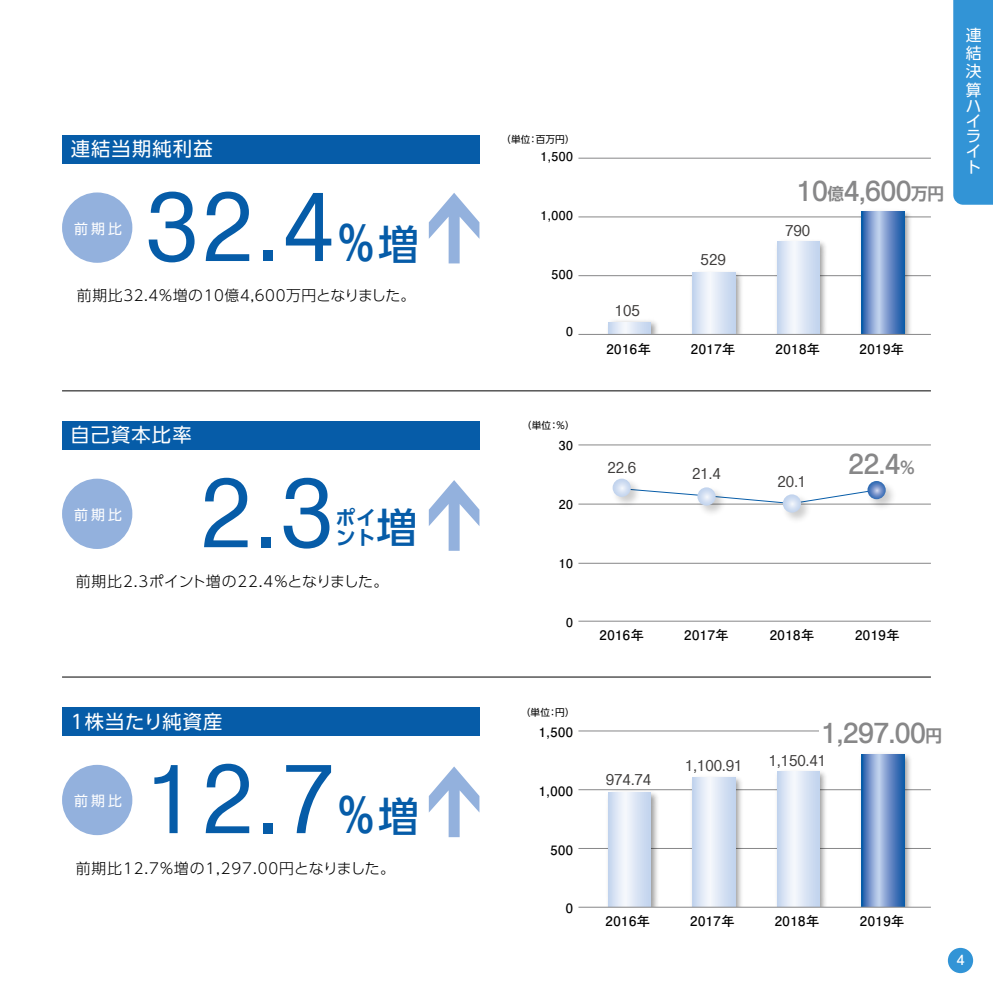
<style>
.page{position:relative;width:993px;height:993px;background:#fff}
.page>*{position:absolute;margin:0;border:0;box-sizing:border-box;transform-origin:0 0}
.t1{font:81.9px "Ntoday Std Regular KL";color:#065ca8}
.t2{font:24.15px "Ntoday Std Medium KL";letter-spacing:-.02em;color:#878788}
.t3{font:700 19.78px/19.9px "UD Shin Go Pr 6 De";color:#065ca8}
.t4{font:19.25px "UD Shin Go Pr 6";letter-spacing:.06em;color:#fff}
.t5{font:15.75px/15.2px "UD Shin Go Pr 6";color:#fff;text-align:justify}
.t6{font:300 14.88px "UD Shin Go Pr 6";letter-spacing:.04em;color:#000}
.t7{font:300 14.88px "UD Shin Go Pr 6";letter-spacing:.06em;color:#000}
.t8{font:300 14.88px "UD Shin Go Pr 6";letter-spacing:.01em;color:#000}
.t9{font:700 14px "Futo Go B101 Pr 5";color:#fff}
.t10{font:13.83px "UD Shin Go Pr 6";letter-spacing:.22em;color:#fff}
.t11{font:700 13.12px "Futo Go B101 Pr 5";letter-spacing:.04em;color:#000}
.t12{font:13.12px "Ntoday Std Regular KL";color:#3f3d3c}
.t13{font:700 12.95px "Futo Go B101 Pro";letter-spacing:.04em;color:#000}
.t14{font:700 12.25px "Futo Go B101 Pro";letter-spacing:.04em;color:#000}
.t15{font:9.62px "UD Shin Go Pr 6";letter-spacing:.02em;color:#000}
.s1{font-family:"Ntoday Std Medium KL";font-size:44.1px}
.s2{font-family:"UD Shin Go Pr 6";font-weight:500;font-size:40.43px}
.s3{font-family:"UD Shin Go Pr 6 De";font-weight:700;font-size:16.62px}
</style>
<div class="page">
<hr style="left:578px;top:847px;width:352px;height:1px;background:#878788">
<hr style="left:578px;top:789px;width:352px;height:1px;background:#878788">
<hr style="left:578px;top:730px;width:352px;height:1px;background:#878788">
<hr style="left:62px;top:676px;width:868px;height:1px;background:#000">
<div style="left:818px;top:715px;width:134px;height:32px;background:#fff"></div>
<img style="left:856px;top:754px;width:58px;height:152px">
<svg style="left:861px;top:754px;width:42px;height:152px;background:#6a90c8"></svg>
<img style="left:772px;top:771px;width:57px;height:135px">
<svg style="left:777px;top:771px;width:42px;height:135px"></svg>
<img style="left:687px;top:777px;width:58px;height:129px">
<svg style="left:692px;top:777px;width:43px;height:129px;background:#dae4f4"></svg>
<img style="left:603px;top:789px;width:57px;height:117px">
<svg style="left:608px;top:792px;width:42px;height:114px"></svg>
<svg style="left:644px;top:490px;width:219px;height:13px"></svg>
<hr style="left:578px;top:562px;width:352px;height:1px;background:#878788">
<hr style="left:578px;top:503px;width:352px;height:1px;background:#878788">
<hr style="left:578px;top:444px;width:352px;height:1px;background:#878788">
<hr style="left:578px;top:620px;width:352px;height:1px;background:#878788">
<img style="left:608px;top:480px;width:36px;height:25px">
<svg style="left:612px;top:478px;width:18px;height:18px"></svg>
<img style="left:693px;top:488px;width:36px;height:25px">
<svg style="left:697px;top:487px;width:18px;height:18px"></svg>
<img style="left:778px;top:490px;width:36px;height:30px">
<svg style="left:782px;top:494px;width:18px;height:18px"></svg>
<img style="left:863px;top:481px;width:36px;height:26px">
<svg style="left:867px;top:481px;width:18px;height:18px"></svg>
<hr style="left:578px;top:275px;width:352px;height:1px;background:#878788">
<hr style="left:578px;top:158px;width:352px;height:1px;background:#878788">
<hr style="left:578px;top:216px;width:352px;height:1px;background:#878788">
<img style="left:856px;top:211px;width:58px;height:123px">
<svg style="left:861px;top:211px;width:42px;height:123px;background:#6b90c8"></svg>
<img style="left:772px;top:241px;width:57px;height:93px">
<svg style="left:777px;top:241px;width:42px;height:93px"></svg>
<img style="left:687px;top:272px;width:58px;height:62px">
<svg style="left:692px;top:272px;width:43px;height:62px;background:#dae4f4"></svg>
<img style="left:606px;top:320px;width:54px;height:14px">
<svg style="left:608px;top:322px;width:42px;height:12px"></svg>
<svg style="left:428px;top:766px;width:51px;height:70px"></svg>
<svg style="left:428px;top:480px;width:51px;height:70px"></svg>
<svg style="left:428px;top:193px;width:51px;height:70px"></svg>
<div style="left:62px;top:764px;width:70px;height:70px;background:#93b1dd;border-radius:50%"></div>
<div style="left:947px;top:947px;width:25px;height:25px;background:#3294d6;border-radius:50%"></div>
<div style="left:62px;top:706px;width:417px;height:29px;background:#065ca8"></div>
<div style="left:953px;top:0;width:39px;height:205px;background:#3294d6"></div>
<hr style="left:62px;top:390px;width:868px;height:1px;background:#000">
<div style="left:62px;top:192px;width:70px;height:71px;background:#93b1dd;border-radius:50%"></div>
<div style="left:62px;top:135px;width:417px;height:29px;background:#065ca8"></div>
<div style="left:62px;top:478px;width:70px;height:71px;background:#93b1dd;border-radius:50%"></div>
<div style="left:62px;top:421px;width:417px;height:28px;background:#065ca8"></div>
<hr style="left:578px;top:334px;width:352px;height:1px;background:#878788">
<hr style="left:578px;top:906px;width:352px;height:1px;background:#878788">
<h3 class="t4" style="left:71px;top:133px;width:143px">連結当期純利益</h3>
<p class="t10" style="left:74px;top:217px;width:49px">前期比</p>
<h1 class="t1" style="left:145px;top:169px;width:275px">32.4<span class="s1">%</span><span class="s2">増</span></h1>
<p class="t6" style="left:77px;top:283px;width:340px">前期比32.4％増の10億4,600万円となりました。</p>
<h3 class="t4" style="left:70px;top:419px;width:122px">自己資本比率</h3>
<p class="t10" style="left:74px;top:503px;width:49px">前期比</p>
<h1 class="t1" style="left:199px;top:455px;width:219px">2.3 <span class="s2">増</span></h1>
<h3 class="t3" style="left:335px;top:507px;width:42px">ポイント</h3>
<p class="t8" style="left:76px;top:569px;width:314px">前期比2.3ポイント増の22.4%となりました。</p>
<h3 class="t4" style="left:71px;top:705px;width:153px">1株当たり純資産</h3>
<p class="t10" style="left:74px;top:789px;width:49px">前期比</p>
<h1 class="t1" style="left:145px;top:741px;width:275px">12.7<span class="s1">%</span><span class="s2">増</span></h1>
<p class="t7" style="left:76px;top:855px;width:321px">前期比12.7％増の1,297.00円となりました。</p>
<p class="t15" style="left:501px;top:132px;width:75px">（単位：百万円）</p>
<p class="t14" style="left:540px;top:147px;width:34px">1,500</p>
<p class="t14" style="left:540px;top:205px;width:34px">1,000</p>
<p class="t14" style="left:551px;top:264px;width:23px">500</p>
<p class="t14" style="left:566px;top:322px;width:8px">0</p>
<p class="t15" style="left:522px;top:418px;width:54px">（単位：％）</p>
<p class="t14" style="left:559px;top:435px;width:16px">30</p>
<p class="t14" style="left:559px;top:494px;width:16px">20</p>
<p class="t14" style="left:559px;top:553px;width:16px">10</p>
<p class="t14" style="left:566px;top:612px;width:8px">0</p>
<p class="t15" style="left:520px;top:703px;width:55px">（単位：円）</p>
<p class="t13" style="left:538px;top:721px;width:36px">1,500</p>
<p class="t13" style="left:538px;top:780px;width:36px">1,000</p>
<p class="t13" style="left:550px;top:839px;width:24px">500</p>
<p class="t13" style="left:565px;top:897px;width:9px">0</p>
<h2 class="t2" style="left:796px;top:174px;width:149px">10<span class="s3">億</span>4,600<span class="s3">万円</span></h2>
<p class="t12" style="left:614px;top:301px;width:27px">105</p>
<p class="t12" style="left:700px;top:250px;width:27px">529</p>
<p class="t12" style="left:785px;top:221px;width:27px">790</p>
<p class="t11" style="left:606px;top:338px;width:46px">2016年</p>
<p class="t11" style="left:690px;top:338px;width:46px">2017年</p>
<p class="t11" style="left:775px;top:338px;width:46px">2018年</p>
<p class="t11" style="left:859px;top:338px;width:46px">2019年</p>
<p class="t5" style="left:965px;top:26px;width:17px;line-height:18.2px">連結決算</p>
<p class="t5" style="left:965px;top:98px;width:16px">ハイライト</p>
<p class="t12" style="left:607px;top:458px;width:30px">22.6</p>
<p class="t12" style="left:692px;top:464px;width:30px">21.4</p>
<p class="t12" style="left:777px;top:471px;width:30px">20.1</p>
<h2 class="t2" style="left:847px;top:447px;width:69px">22.4<span class="s3">％</span></h2>
<p class="t11" style="left:599px;top:624px;width:46px">2016年</p>
<p class="t11" style="left:684px;top:624px;width:46px">2017年</p>
<p class="t11" style="left:769px;top:624px;width:46px">2018年</p>
<p class="t11" style="left:854px;top:624px;width:46px">2019年</p>
<h2 class="t2" style="left:821px;top:715px;width:122px">1,297.00<span class="s3">円</span></h2>
<p class="t12" style="left:605px;top:770px;width:47px">974.74</p>
<p class="t12" style="left:685px;top:756px;width:59px">1,100.91</p>
<p class="t12" style="left:768px;top:750px;width:59px">1,150.41</p>
<p class="t11" style="left:605px;top:910px;width:46px">2016年</p>
<p class="t11" style="left:690px;top:910px;width:46px">2017年</p>
<p class="t11" style="left:774px;top:910px;width:46px">2018年</p>
<p class="t11" style="left:859px;top:910px;width:46px">2019年</p>
<p class="t9" style="left:956px;top:948px;width:9px">4</p>
</div>
